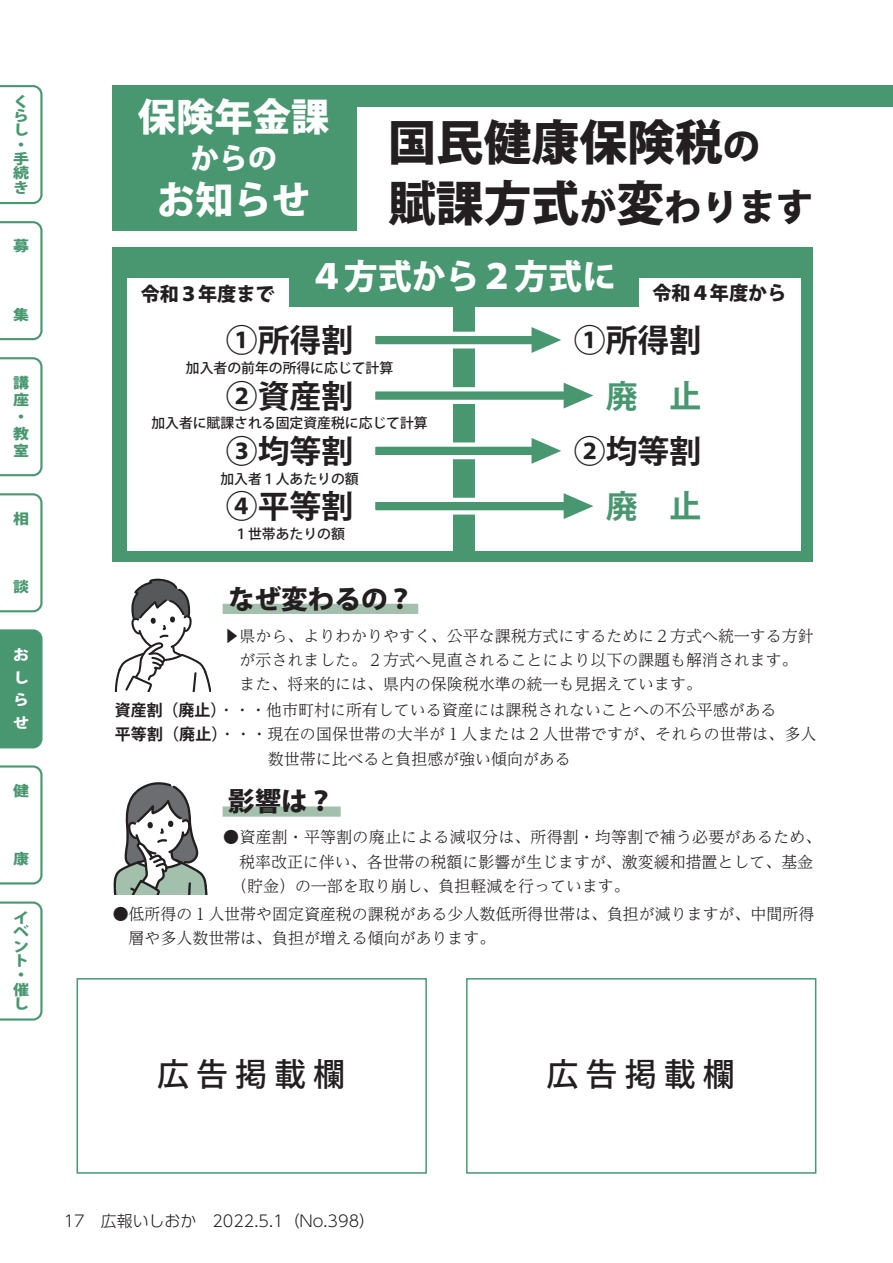
<style>
.page{position:relative;width:893px;height:1263px;background:#fff}
.page>*{position:absolute;margin:0;border:0;box-sizing:border-box;transform-origin:0 0}
.t1{font:800 47.85px "Koz Go Pro";color:#231f20}
.t2{font:800 38.25px "Koz Go Pro";color:#fff}
.t3{font:800 34.05px "Koz Go Pro";color:#fff}
.t4{font:700 31.95px "Koz Go Pro";color:#231f20}
.t5{font:500 31.95px "Koz Go Pro";letter-spacing:.225em;color:#231f20}
.t6{font:700 31.95px "Koz Go Pro";color:#489770}
.t7{font:800 28.65px "Koz Go Pro";color:#fff}
.t8{font:800 26.55px "Koz Go Pro";color:#231f20}
.t9{font:800 19.2px "Koz Go Pro";color:#231f20}
.t10{font:300 15.9px/24.5px "UD Reimin Pr 6 N";color:#231f20}
.t11{font:300 15.9px "UD Shin Go Pr 6 N";color:#231f20}
.t12{font:800 14.4px/14.4px "Koz Go Pro";color:#489770;scale:1.11 1}
.t13{font:800 14.4px/22.8px "Koz Go Pro";color:#fff;text-align:justify;scale:1.11 1}
.t14{font:500 13.8px "Koz Go Pro";color:#231f20}
.s1{font-size:37.2px}
.s2{font-family:"Koz Go Pro";font-weight:700}
</style>
<div class="page">
<div style="left:113px;top:247px;width:700px;height:315px;background:#489770"></div>
<div style="left:113px;top:85px;width:244px;height:146px;background:#489770"></div>
<svg style="left:0;top:85px;width:43px;height:120px"></svg>
<svg style="left:0;top:493px;width:43px;height:120px"></svg>
<svg style="left:0;top:221px;width:43px;height:120px"></svg>
<div style="left:0;top:629px;width:43px;height:120px;background:#489770"></div>
<svg style="left:0;top:357px;width:43px;height:120px"></svg>
<svg style="left:0;top:765px;width:43px;height:120px"></svg>
<svg style="left:0;top:901px;width:43px;height:120px"></svg>
<div style="left:127px;top:307px;width:325px;height:243px;background:#fff"></div>
<div style="left:475px;top:307px;width:325px;height:243px;background:#fff"></div>
<svg style="left:115px;top:579px;width:95px;height:112px"></svg>
<div style="left:127px;top:279px;width:161px;height:29px;background:#fff"></div>
<div style="left:639px;top:279px;width:161px;height:29px;background:#fff"></div>
<div style="left:223px;top:604px;width:195px;height:10px;background:#a3c0ac"></div>
<div style="left:371px;top:332px;width:174px;height:16px;background:#489770;border:4px solid #fff"></div>
<svg style="left:223px;top:806px;width:118px;height:11px"></svg>
<svg style="left:114px;top:782px;width:94px;height:113px"></svg>
<div style="left:341px;top:85px;width:552px;height:22px;background:#489770"></div>
<div style="left:371px;top:387px;width:205px;height:17px;background:#489770;border:4px solid #fff"></div>
<div style="left:371px;top:442px;width:172px;height:17px;background:#489770;border:4px solid #fff"></div>
<div style="left:371px;top:498px;width:205px;height:16px;background:#489770;border:4px solid #fff"></div>
<svg style="left:531px;top:327px;width:30px;height:26px"></svg>
<svg style="left:531px;top:438px;width:30px;height:26px"></svg>
<svg style="left:564px;top:383px;width:29px;height:25px"></svg>
<svg style="left:564px;top:493px;width:29px;height:26px"></svg>
<div style="left:77px;top:978px;width:350px;height:196px;border:1px solid #489770"></div>
<div style="left:466px;top:978px;width:350px;height:196px;border:1px solid #489770"></div>
<p class="t12" style="left:13px;top:95px;width:15px">くらし</p>
<p class="t12" style="left:13px;top:138px;width:11px">・</p>
<p class="t12" style="left:13px;top:152px;width:16px;text-align:justify">手続き</p>
<p class="t12" style="left:13px;top:240px;width:16px">募</p>
<p class="t12" style="left:13px;top:308px;width:16px">集</p>
<p class="t12" style="left:13px;top:375px;width:16px;line-height:17.1px">講座</p>
<p class="t12" style="left:13px;top:410px;width:11px">・</p>
<p class="t12" style="left:13px;top:426px;width:16px;line-height:17.1px">教室</p>
<p class="t12" style="left:13px;top:512px;width:15px">相</p>
<p class="t12" style="left:13px;top:581px;width:16px">談</p>
<p class="t13" style="left:13px;top:644px;width:15px">おしらせ</p>
<p class="t12" style="left:13px;top:784px;width:16px">健</p>
<p class="t12" style="left:13px;top:853px;width:15px">康</p>
<p class="t12" style="left:13px;top:911px;width:16px;text-align:justify">イベント</p>
<p class="t12" style="left:13px;top:969px;width:11px">・</p>
<p class="t12" style="left:13px;top:983px;width:16px">催し</p>
<h2 class="t2" style="left:138px;top:92px;width:193px">保険年金課</h2>
<h3 class="t7" style="left:191px;top:140px;width:88px">からの</h3>
<h2 class="t2" style="left:157px;top:175px;width:155px">お知らせ</h2>
<h1 class="t1" style="left:388px;top:111px;width:374px">国民健康保険税<span class="s1">の</span></h1>
<h1 class="t1" style="left:388px;top:172px;width:427px">賦課方式<span class="s1">が</span>変<span class="s1">わります</span></h1>
<p class="t9" style="left:141px;top:281px;width:135px">令和３年度まで</p>
<h3 class="t3" style="left:310px;top:254px;width:308px">４方式から２方式に</h3>
<p class="t9" style="left:652px;top:281px;width:135px">令和４年度から</p>
<h3 class="t4" style="left:226px;top:320px;width:129px">①所得割</h3>
<p class="t14" style="left:186px;top:359px;width:209px">加入者の前年の所得に応じて計算</p>
<h3 class="t4" style="left:226px;top:375px;width:129px">②資産割</h3>
<p class="t14" style="left:151px;top:414px;width:278px">加入者に賦課される固定資産税に応じて計算</p>
<h3 class="t4" style="left:226px;top:431px;width:129px">③均等割</h3>
<p class="t14" style="left:220px;top:470px;width:140px">加入者１人あたりの額</p>
<h3 class="t4" style="left:226px;top:486px;width:129px">④平等割</h3>
<p class="t14" style="left:234px;top:525px;width:112px">１世帯あたりの額</p>
<h3 class="t8" style="left:228px;top:581px;width:188px">なぜ変わるの?</h3>
<h3 class="t4" style="left:574px;top:320px;width:129px">①所得割</h3>
<h3 class="t6" style="left:606px;top:375px;width:97px">廃　止</h3>
<h3 class="t4" style="left:574px;top:431px;width:129px">②均等割</h3>
<h3 class="t6" style="left:606px;top:486px;width:97px">廃　止</h3>
<p class="t10" style="left:224px;top:623px;width:591px">▶県から、よりわかりやすく、公平な課税方式にするために２方式へ統一する方針</p>
<p class="t10" style="left:240px;top:647px;width:560px">が示されました。２方式へ見直されることにより以下の課題も解消されます。</p>
<p class="t10" style="left:224px;top:672px;width:480px">　また、将来的には、県内の保険税水準の統一も見据えています。</p>
<p class="t10" style="left:115px;top:697px;width:663px"><span class="s2">資産割（廃止）</span>・・・他市町村に所有している資産には課税されないことへの不公平感がある</p>
<p class="t10" style="left:115px;top:721px;width:703px"><span class="s2">平等割（廃止）</span>・・・現在の国保世帯の大半が１人または２人世帯ですが、それらの世帯は、多人</p>
<p class="t10" style="left:268px;top:746px;width:304px">数世帯に比べると負担感が強い傾向がある</p>
<h3 class="t8" style="left:228px;top:784px;width:108px">影響は?</h3>
<p class="t10" style="left:223px;top:825px;width:600px">●資産割・平等割の廃止による減収分は、所得割・均等割で補う必要があるため、</p>
<p class="t10" style="left:239px;top:849px;width:576px">税率改正に伴い、各世帯の税額に影響が生じますが、激変緩和措置として、基金</p>
<p class="t10" style="left:231px;top:873px;width:400px">（貯金）の一部を取り崩し、負担軽減を行っています。</p>
<p class="t10" style="left:129px;top:901px;width:687px;text-indent:-16px">●低所得の１人世帯や固定資産税の課税がある少人数低所得世帯は、負担が減りますが、中間所得層や多人数世帯は、負担が増える傾向があります。</p>
<h3 class="t5" style="left:157px;top:1054px;width:190px">広告掲載欄</h3>
<h3 class="t5" style="left:547px;top:1054px;width:190px">広告掲載欄</h3>
<p class="t11" style="left:64px;top:1208px;width:313px">17　広報いしおか　2022.5.1（No.398(</p>
</div>
